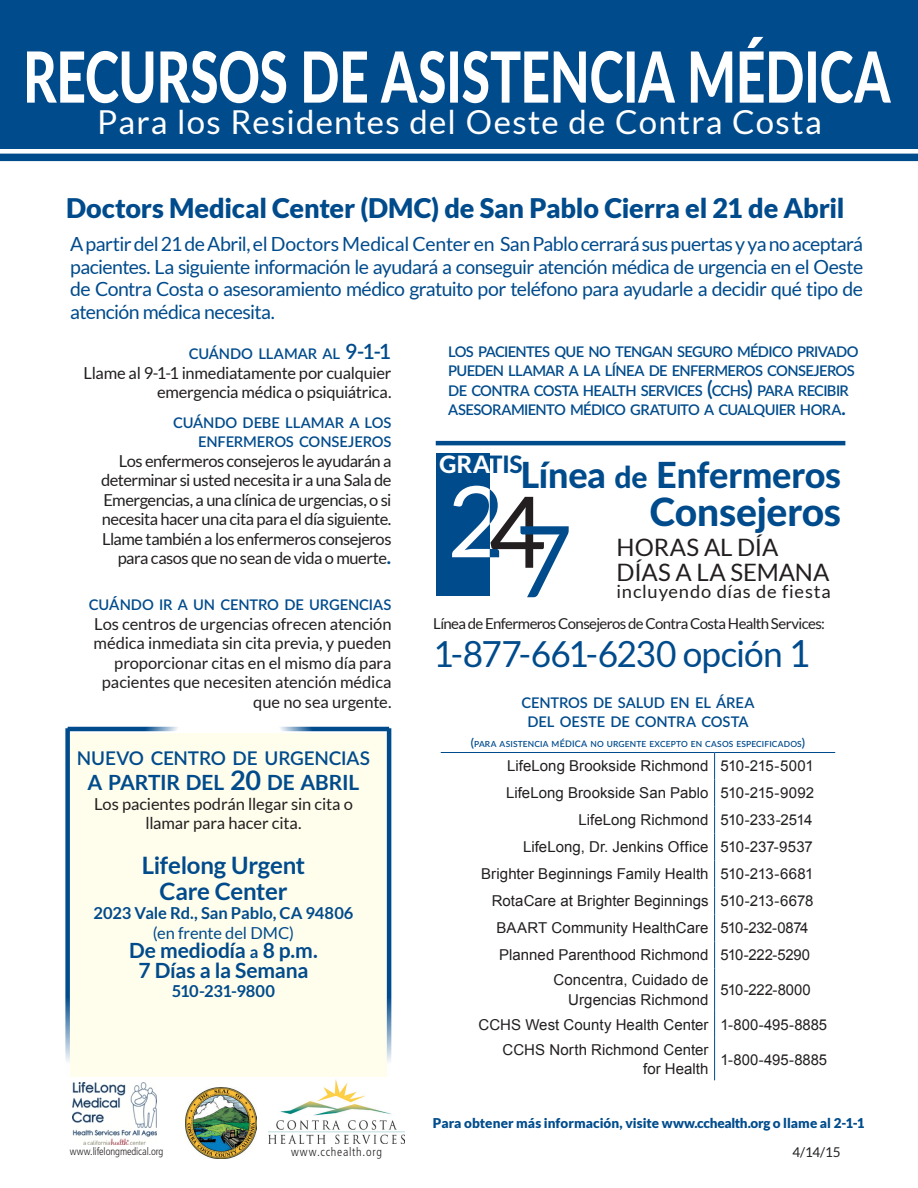
<style>
.page{position:relative;width:918px;height:1188px;background:#fff}
.page>*{position:absolute;margin:0;border:0;box-sizing:border-box;transform-origin:0 0}
.body{font:99px "Lato";color:#004b8c}
.subtitle{font:800 39px "Lato";letter-spacing:-.005em;color:#004b8c}
.body-2{font:36px "Lato";letter-spacing:-.025em;color:#004b8c}
.subtitle-2{font:800 36px "Lato";letter-spacing:-.005em;color:#004b8c}
.t1{font:33px "Lato";letter-spacing:.035em;color:#fff}
.t2{font:900 27px "Lato";letter-spacing:-.005em;color:#004b8c}
.body-3{font:700 24px "Lato";letter-spacing:-.01em;color:#004b8c}
.body-4{font:24px "Lato";color:#231f20}
.subtitle-3{font:800 24px "Lato";color:#fff}
.body-5{font:700 21px "Lato";letter-spacing:-.005em;color:#004b8c}
.subhead{font:700 21px "Lato";letter-spacing:-.01em;color:#004b8c}
.body-6{font:19.5px/22.5px "Lato";letter-spacing:-.03em;color:#004b8c;text-align:justify}
.subhead-2{font:600 18.9px "Lato";letter-spacing:-.01em;color:#004b8c}
.body-7{font:18px "Lato";letter-spacing:.04em;color:#231f20}
.body-8{font:16.5px/19.5px "Lato";letter-spacing:-.02em;color:#231f20;text-align:right}
.body-9{font:700 16.5px "Lato";letter-spacing:-.005em;color:#004b8c}
.body-10{font:16.5px "Lato";letter-spacing:-.005em;color:#004b8c}
.tableBody{font:15px "Arial";letter-spacing:.005em;color:#231f20}
.body-11{font:15px "Lato";letter-spacing:-.04em;color:#231f20}
.tableBody-2{font:15px "Arial";letter-spacing:-.025em;color:#231f20}
.tableBody-3{font:15px "Arial";letter-spacing:-.03em;color:#231f20}
.tableBody-4{font:15px "Arial";letter-spacing:-.015em;color:#231f20}
.subhead-3{font:600 14.7px/19.5px "Lato";letter-spacing:-.035em;color:#004b8c}
.subhead-4{font:600 14.7px "Lato";letter-spacing:-.005em;color:#004b8c}
.subhead-5{font:600 14.7px "Lato";letter-spacing:-.01em;color:#004b8c}
.subhead-6{font:600 14.7px "Lato";color:#004b8c}
.t3{font:900 13.5px "Lato";color:#004c8d}
.body-12{font:13.5px "Lato";color:#231f20}
.body-13{font:300 condensed 12px "Frutiger LT Std";letter-spacing:.06em;color:#231f20}
.body-14{font:300 condensed 10.5px "Frutiger LT Std";letter-spacing:-.01em;color:#231f20}
.subhead-7{font:600 8.4px "Lato";letter-spacing:.02em;color:#004b8c}
.s1{font-size:21px}
.s2{font-weight:600;font-size:21px;color:#004b8c}
.s3{font-size:15px}
.s4{font-size:27px}
.s5{font-size:16.5px}
.s6{color:#004b8c}
.s7{font-size:30px}
.s8{font-size:37.5px}
.s9{color:#231f20}
.s10{font-size:12px}
.s11{font-size:9px}
</style>
<div class="page">
<div style="left:70px;top:733px;width:317px;height:343px;background:#fffdeb"></div>
<hr style="left:441px;top:752px;width:274px;height:1px;background:#004b8c">
<hr style="left:715px;top:752px;width:120px;height:1px;background:#004b8c">
<svg style="left:714px;top:753px;width:1px;height:216px"></svg>
<hr style="left:714px;top:969px;width:1px;height:42px;background:#004b8c">
<svg style="left:714px;top:1011px;width:1px;height:27px"></svg>
<hr style="left:714px;top:1038px;width:1px;height:42px;background:#004b8c">
<svg style="left:280px;top:727px;width:109px;height:4px"></svg>
<svg style="left:387px;top:728px;width:4px;height:334px"></svg>
<svg style="left:68px;top:727px;width:110px;height:4px"></svg>
<svg style="left:65px;top:728px;width:5px;height:334px;background:#2e6ba0"></svg>
<div style="left:0;top:0;width:918px;height:148px;background:#004b8c"></div>
<div style="left:0;top:154px;width:918px;height:7px;background:#004b8c"></div>
<div style="left:436px;top:454px;width:54px;height:142px;background:#004b8c"></div>
<hr style="left:436px;top:441px;width:409px;height:4px;background:#004b8c">
<svg style="left:452px;top:486px;width:38px;height:71px"></svg>
<svg style="left:27px;top:37px;width:864px;height:66px"></svg>
<img style="left:269px;top:1079px;width:135px;height:65px">
<img style="left:185px;top:1088px;width:72px;height:71px">
<img style="left:72px;top:1082px;width:85px;height:63px">
<p class="t1" style="left:97px;top:104px;width:726px">Para los Residentes del Oeste de Contra Costa</p>
<p class="t2" style="left:66px;top:192px;width:780px">Doctors Medical Center (DMC) de San Pablo Cierra el 21 de Abril</p>
<p class="body-6" style="left:70px;top:233px;width:795px">A partir del 21 de Abril, el Doctors Medical Center en San Pablo cerrará sus puertas y ya no aceptará pacientes. La siguiente información le ayudará a conseguir atención médica de urgencia en el Oeste de Contra Costa o asesoramiento médico gratuito por teléfono para ayudarle a decidir qué tipo de atención médica necesita.</p>
<p class="subhead-6" style="left:189px;top:343px;width:204px">CUÁNDO LLAMAR AL <span class="s1">9-1-1</span></p>
<p class="body-8" style="left:84px;top:363px;width:309px">Llame al 9-1-1 inmediatamente por cualquier emergencia médica o psiquiátrica.</p>
<p class="subhead-4" style="left:173px;top:412px;width:220px">CUÁNDO DEBE LLAMAR A LOS</p>
<p class="subhead-5" style="left:198px;top:431px;width:195px">ENFERMEROS CONSEJEROS</p>
<p class="body-8" style="left:101px;top:451px;width:292px">Los enfermeros consejeros le ayudarán a determinar si usted necesita ir a una Sala de Emergencias, a una clínica de urgencias, o si necesita hacer una cita para el día siguiente.<br>Llame también a los enfermeros consejeros para casos que no sean de vida o muerte<span class="s2">.</span></p>
<p class="subhead-4" style="left:89px;top:594px;width:304px">CU<span class="s3">Á</span>NDO IR A UN CENTRO DE URGENCIAS</p>
<p class="body-8" style="left:93px;top:614px;width:300px">Los centros de urgencias ofrecen atención médica inmediata sin cita previa, y pueden proporcionar citas en el mismo día para pacientes que necesiten atención médica</p>
<p class="body-8" style="left:253px;top:692px;width:140px">que no sea urgente.</p>
<p class="subhead-2" style="left:77px;top:744px;width:295px">NUEVO CENTRO DE URGENCIAS</p>
<p class="subhead" style="left:88px;top:771px;width:273px">A PARTIR DEL <span class="s4">20</span> DE ABRIL</p>
<p class="body-8" style="left:94px;top:794px;width:260px">Los pacientes podrán llegar sin cita o</p>
<p class="body-8" style="left:145px;top:814px;width:158px">llamar para hacer cita.</p>
<p class="body-3" style="left:142px;top:852px;width:165px">Lifelong Urgent</p>
<p class="body-3" style="left:159px;top:877px;width:130px">Care Center</p>
<p class="body-9" style="left:93px;top:904px;width:262px">2023 Vale Rd., San Pablo, CA 94806</p>
<p class="body-10" style="left:153px;top:924px;width:143px">(en frente del DMC)</p>
<p class="body-5" style="left:129px;top:939px;width:190px">De mediodía <span class="s5">a</span> 8 p.m.</p>
<p class="body-5" style="left:138px;top:958px;width:172px">7 Días a la Semana</p>
<p class="body-9" style="left:172px;top:982px;width:105px">510-231-9800</p>
<p class="body-14" style="left:70px;top:1145px;width:95px">www.lifelongmedical.org</p>
<p class="body-13" style="left:291px;top:1145px;width:92px">www.cchealth.org</p>
<p class="subhead-3" style="left:448px;top:341px;width:412px">LOS PACIENTES QUE NO TENGAN SEGURO MÉDICO PRIVADO PUEDEN LLAMAR A LA LÍNEA DE ENFERMEROS CONSEJEROS DE CONTRA COSTA HEALTH SERVICES <span class="s1">(</span>CCHS<span class="s1">)</span> PARA RECIBIR ASESORAMIENTO MÉDICO GRATUITO A CUALQUIER HORA<span class="s1">.</span></p>
<p class="subtitle-3" style="left:439px;top:446px;width:85px">GRA<span class="s6">TIS</span></p>
<p class="subtitle-2" style="left:520px;top:448px;width:322px">Línea <span class="s7">de</span> Enfermeros</p>
<p class="subtitle" style="left:649px;top:483px;width:193px">Consejeros</p>
<p class="body-4" style="left:617px;top:534px;width:163px">HORAS AL DÍA</p>
<p class="body-4" style="left:617px;top:559px;width:214px">DÍAS A LA SEMANA</p>
<p class="body-7" style="left:617px;top:581px;width:216px">incluyendo días de fiesta</p>
<p class="body-11" style="left:433px;top:616px;width:393px">Línea de Enfermeros Consejeros de Contra Costa Health Services:</p>
<p class="body-2" style="left:433px;top:634px;width:378px">1-877-661-6230 opción <span class="s8">1</span></p>
<p class="body" style="left:447px;top:466px;width:101px">2<span class="s9">4</span></p>
<p class="body" style="left:515px;top:506px;width:59px">7</p>
<p class="subhead-5" style="left:521px;top:691px;width:235px">CENTROS DE SALUD EN EL ÁREA</p>
<p class="subhead-4" style="left:528px;top:711px;width:222px">DEL OESTE DE CONTRA COSTA</p>
<p class="subhead-7" style="left:471px;top:737px;width:336px"><span class="s10">(</span>PARA ASISTENCIA M<span class="s11">ÉDICA</span> NO URGENTE EXCEPTO EN CASOS ESPECIFICADOS<span class="s10">)</span></p>
<p class="tableBody" style="left:507px;top:756px;width:203px">LifeLong Brookside Richmond</p>
<p class="tableBody-2" style="left:721px;top:756px;width:95px">510-215-5001</p>
<p class="tableBody" style="left:506px;top:783px;width:204px">LifeLong Brookside San Pablo</p>
<p class="tableBody-2" style="left:721px;top:783px;width:95px">510-215-9092</p>
<p class="tableBody" style="left:579px;top:810px;width:132px">LifeLong Richmond</p>
<p class="tableBody-3" style="left:721px;top:810px;width:93px">510-233-2514</p>
<p class="tableBody" style="left:523px;top:837px;width:187px">LifeLong, Dr. Jenkins Office</p>
<p class="tableBody-4" style="left:721px;top:837px;width:94px">510-237-9537</p>
<p class="tableBody" style="left:481px;top:864px;width:229px">Brighter Beginnings Family Health</p>
<p class="tableBody-3" style="left:721px;top:864px;width:95px">510-213-6681</p>
<p class="tableBody" style="left:492px;top:891px;width:218px">RotaCare at Brighter Beginnings</p>
<p class="tableBody-2" style="left:721px;top:891px;width:95px">510-213-6678</p>
<p class="tableBody" style="left:496px;top:918px;width:214px">BAART Community HealthCare</p>
<p class="tableBody-3" style="left:721px;top:918px;width:89px">510-232-0874</p>
<p class="tableBody" style="left:499px;top:945px;width:211px">Planned Parenthood Richmond</p>
<p class="tableBody" style="left:721px;top:945px;width:91px">510-222-5290</p>
<p class="tableBody" style="left:554px;top:970px;width:157px">Concentra, Cuidado de</p>
<p class="tableBody" style="left:568px;top:990px;width:142px">Urgencias Richmond</p>
<p class="tableBody" style="left:721px;top:980px;width:92px">510-222-8000</p>
<p class="tableBody" style="left:478px;top:1015px;width:232px">CCHS West County Health Center</p>
<p class="tableBody" style="left:721px;top:1015px;width:108px">1-800-495-8885</p>
<p class="tableBody" style="left:502px;top:1040px;width:208px">CCHS North Richmond Center</p>
<p class="tableBody" style="left:643px;top:1059px;width:67px">for Health</p>
<p class="tableBody" style="left:721px;top:1050px;width:108px">1-800-495-8885</p>
<p class="t3" style="left:433px;top:1116px;width:433px">Para obtener más información, visite www.cchealth.org o llame al 2-1-1</p>
<p class="body-12" style="left:792px;top:1144px;width:50px">4/14/15</p>
</div>
